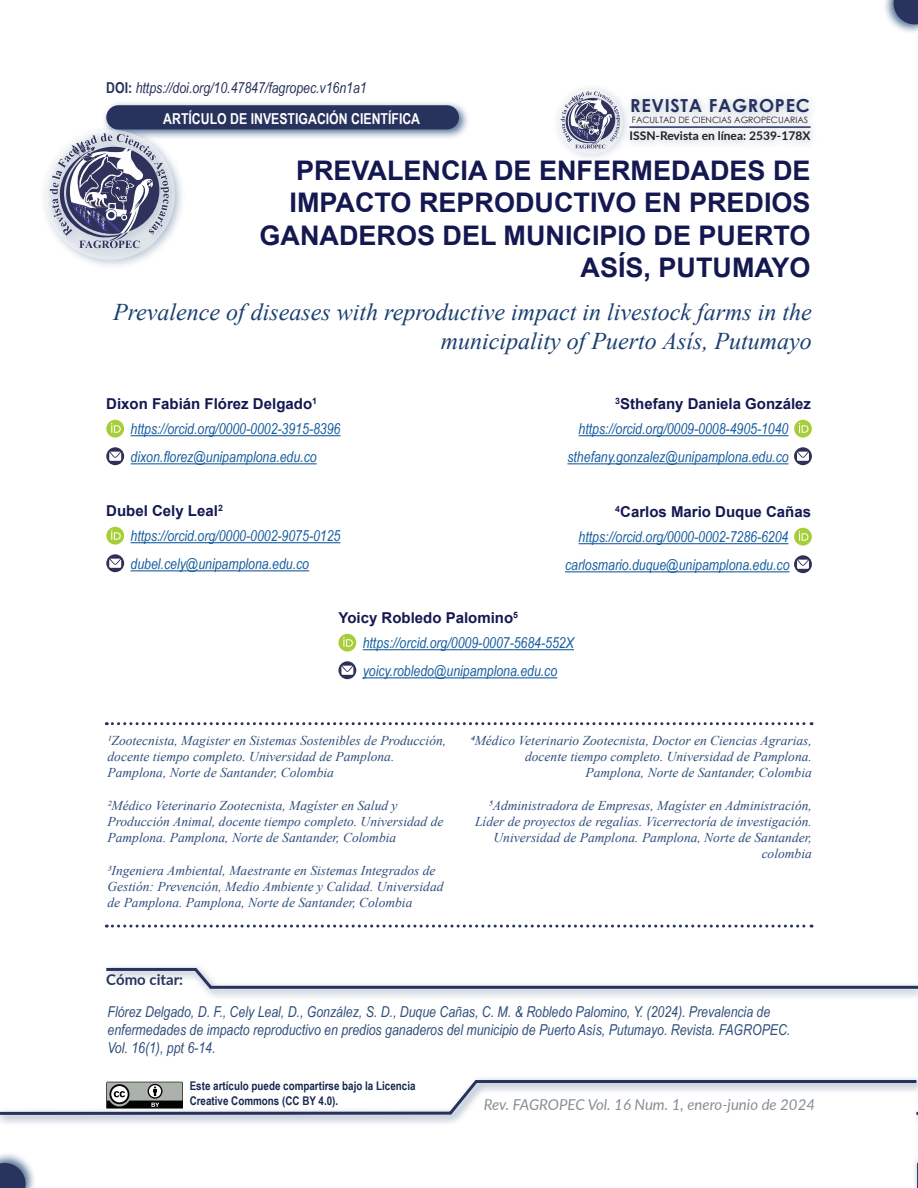
<style>
.page{position:relative;width:918px;height:1188px;background:#fff}
.page>*{position:absolute;margin:0;border:0;box-sizing:border-box;transform-origin:0 0}
.t1{font:700 27px/32.4px "Arial";color:#141851;text-align:right}
.t2{font:italic 24px/28.8px "Times New Roman";color:#193f70;text-align:right}
.t3{font:700 18px "Century Gothic";letter-spacing:.04em;color:#26315c}
.t4{font:italic 15px "Arial Narrow";color:#175d9e}
.t5{font:italic 15px/18px "Arial Narrow";color:#2f4e7c}
.t6{font:700 15px "Arial";color:#141851}
.t7{font:italic 15px "Arial Narrow";color:#26315c}
.t8{font:italic 15px "Lato";color:#888e91}
.t9{font:700 15px "Arial Narrow";color:#fff}
.t10{font:700 15px "Lato";color:#27335d}
.t11{font:italic 13.5px/16.2px "Times New Roman";color:#2f4e7c}
.t12{font:700 12px/14.4px "Arial Narrow";color:#182851}
.t13{font:700 12px "Lato";color:#231f20}
.t14{font:8.7px "Century Gothic";color:#231f20}
.t15{font:700 8.7px "Arial";color:#141851}
.s1{font-weight:700;font-style:normal}
</style>
<div class="page">
<div style="left:912px;top:1153px;width:6px;height:35px;background:#193f70;opacity:.75"></div>
<svg style="left:917px;top:1163px;width:1px;height:25px"></svg>
<div style="left:882px;top:0;width:36px;height:35px;background:#193f70;opacity:.75"></div>
<svg style="left:894px;top:0;width:24px;height:24px"></svg>
<div style="left:0;top:1152px;width:37px;height:36px;background:#193f70;opacity:.75"></div>
<svg style="left:0;top:1163px;width:26px;height:25px"></svg>
<div style="left:102px;top:100px;width:368px;height:40px;background:#193f70;opacity:.75"></div>
<div style="left:106px;top:105px;width:353px;height:24px;background:#27335d;border-radius:12px"></div>
<div style="left:552px;top:83px;width:80px;height:81px;background:#193f70;opacity:.31"></div>
<svg style="left:558px;top:89px;width:65px;height:65px"></svg>
<svg style="left:560px;top:91px;width:60px;height:57px"></svg>
<div style="left:625px;top:93px;width:193px;height:29px;background:#193f70;opacity:.31"></div>
<div style="left:626px;top:109px;width:191px;height:23px;background:#eef0f4"></div>
<div style="left:624px;top:125px;width:195px;height:25px;background:#193f70;opacity:.31"></div>
<div style="left:624px;top:120px;width:195px;height:17px;background:#eff2f5"></div>
<hr style="left:629px;top:126px;width:182px;height:2px;background:#26315c">
<div style="left:0;top:1075px;width:918px;height:51px;background:#2f4e7c;opacity:.75"></div>
<div style="left:40px;top:125px;width:146px;height:146px;background:#193f70;opacity:.52"></div>
<svg style="left:45px;top:130px;width:130px;height:130px"></svg>
<svg style="left:49px;top:133px;width:120px;height:115px"></svg>
<svg style="left:0;top:1079px;width:918px;height:37px"></svg>
<div style="left:102px;top:963px;width:816px;height:37px;background:#2f4e7c;opacity:.59"></div>
<hr style="left:210px;top:986px;width:708px;height:3px;background:#27335d">
<svg style="left:191px;top:965px;width:24px;height:27px"></svg>
<hr style="left:106px;top:968px;width:91px;height:3px;background:#27335d">
<div style="left:106px;top:420px;width:18px;height:18px;background:#a6ce39;border-radius:50%"></div>
<svg style="left:111px;top:423px;width:10px;height:10px"></svg>
<div style="left:794px;top:420px;width:18px;height:18px;background:#a6ce39;border-radius:50%"></div>
<svg style="left:799px;top:423px;width:10px;height:10px"></svg>
<div style="left:794px;top:528px;width:18px;height:18px;background:#a6ce39;border-radius:50%"></div>
<svg style="left:799px;top:531px;width:10px;height:10px"></svg>
<div style="left:106px;top:527px;width:18px;height:18px;background:#a6ce39;border-radius:50%"></div>
<svg style="left:111px;top:530px;width:10px;height:10px"></svg>
<div style="left:338px;top:634px;width:18px;height:18px;background:#a6ce39;border-radius:50%"></div>
<svg style="left:343px;top:637px;width:10px;height:10px"></svg>
<svg style="left:106px;top:447px;width:18px;height:18px"></svg>
<svg style="left:109px;top:452px;width:12px;height:9px"></svg>
<svg style="left:794px;top:447px;width:18px;height:18px"></svg>
<svg style="left:797px;top:452px;width:12px;height:9px"></svg>
<svg style="left:794px;top:555px;width:18px;height:18px"></svg>
<svg style="left:797px;top:560px;width:12px;height:9px"></svg>
<svg style="left:106px;top:554px;width:18px;height:18px"></svg>
<svg style="left:109px;top:559px;width:12px;height:9px"></svg>
<svg style="left:338px;top:661px;width:18px;height:18px"></svg>
<svg style="left:341px;top:666px;width:12px;height:9px"></svg>
<hr style="left:131px;top:435px;width:209px;height:1px;background:#175d9e">
<hr style="left:579px;top:435px;width:210px;height:1px;background:#175d9e">
<hr style="left:579px;top:543px;width:210px;height:1px;background:#175d9e">
<hr style="left:131px;top:542px;width:209px;height:1px;background:#175d9e">
<hr style="left:363px;top:649px;width:211px;height:1px;background:#175d9e">
<hr style="left:131px;top:463px;width:186px;height:1px;background:#175d9e">
<hr style="left:567px;top:463px;width:222px;height:1px;background:#175d9e">
<hr style="left:565px;top:571px;width:225px;height:1px;background:#175d9e">
<hr style="left:131px;top:570px;width:178px;height:1px;background:#175d9e">
<hr style="left:363px;top:677px;width:194px;height:1px;background:#175d9e">
<svg style="left:106px;top:722px;width:706px;height:3px"></svg>
<svg style="left:106px;top:925px;width:706px;height:3px"></svg>
<p class="t7" style="left:106px;top:78px;width:262px"><span class="s1">DOI:</span> https://doi.org/10.47847/fagropec.v16n1a1</p>
<p class="t9" style="left:163px;top:107px;width:258px">ARTÍCULO DE INVESTIGACIÓN CIENTÍFICA</p>
<h3 class="t3" style="left:630px;top:92px;width:181px">REVISTA FAGROPEC</h3>
<p class="t14" style="left:632px;top:113px;width:178px">FACULTAD DE CIENCIAS AGROPECUARIAS</p>
<p class="t13" style="left:630px;top:127px;width:182px">ISSN-Revista en línea: 2539-178X</p>
<p class="t1" style="left:260px;top:155px;width:553px">PREVALENCIA DE ENFERMEDADES DE<br>IMPACTO REPRODUCTIVO EN PREDIOS<br>GANADEROS DEL MUNICIPIO DE PUERTO<br>ASÍS, PUTUMAYO</p>
<p class="t2" style="left:113px;top:297px;width:700px">Prevalence of diseases with reproductive impact in livestock farms in the municipality of Puerto Asís, Putumayo</p>
<p class="t6" style="left:106px;top:393px;width:212px">Dixon Fabián Flórez Delgado<sup>1</sup></p>
<p class="t6" style="left:615px;top:393px;width:197px"><sup>3</sup>Sthefany Daniela González</p>
<p class="t4" style="left:131px;top:418px;width:211px">https://orcid.org/0000-0002-3915-8396</p>
<p class="t4" style="left:579px;top:418px;width:211px">https://orcid.org/0009-0008-4905-1040</p>
<p class="t4" style="left:131px;top:447px;width:188px">dixon.florez@unipamplona.edu.co</p>
<p class="t4" style="left:567px;top:447px;width:223px">sthefany.gonzalez@unipamplona.edu.co</p>
<p class="t15" style="left:218px;top:502px;width:6px">2</p>
<p class="t6" style="left:106px;top:500px;width:113px">Dubel Cely Leal</p>
<p class="t6" style="left:615px;top:501px;width:197px"><sup>4</sup>Carlos Mario Duque Cañas</p>
<p class="t4" style="left:131px;top:525px;width:211px">https://orcid.org/0000-0002-9075-0125</p>
<p class="t4" style="left:579px;top:526px;width:211px">https://orcid.org/0000-0002-7286-6204</p>
<p class="t4" style="left:131px;top:554px;width:180px">dubel.cely@unipamplona.edu.co</p>
<p class="t4" style="left:565px;top:555px;width:226px">carlosmario.duque@unipamplona.edu.co</p>
<p class="t6" style="left:338px;top:607px;width:181px">Yoicy Robledo Palomino<sup>5</sup></p>
<p class="t4" style="left:363px;top:632px;width:213px">https://orcid.org/0009-0007-5684-552X</p>
<p class="t4" style="left:363px;top:661px;width:196px">yoicy.robledo@unipamplona.edu.co</p>
<p class="t11" style="left:108px;top:732px;width:340px">1Zootecnista, Magister en Sistemas Sostenibles de Producción, docente tiempo completo. Universidad de Pamplona.<br>Pamplona, Norte de Santander, Colombia</p>
<p class="t11" style="left:108px;top:797px;width:337px">2Médico Veterinario Zootecnista, Magíster en Salud y<br>Producción Animal, docente tiempo completo. Universidad de<br>Pamplona. Pamplona, Norte de Santander, Colombia</p>
<p class="t11" style="left:108px;top:862px;width:337px">3Ingeniera Ambiental, Maestrante en Sistemas Integrados de<br>Gestión: Prevención, Medio Ambiente y Calidad. Universidad de Pamplona. Pamplona, Norte de Santander, Colombia</p>
<p class="t10" style="left:106px;top:969px;width:78px">Cómo citar:</p>
<p class="t11" style="left:471px;top:732px;width:343px;text-align:right">4Médico Veterinario Zootecnista, Doctor en Ciencias Agrarias, docente tiempo completo. Universidad de Pamplona.<br>Pamplona, Norte de Santander, Colombia</p>
<p class="t11" style="left:475px;top:797px;width:338px;text-align:right">5Administradora de Empresas, Magíster en Administración, Líder de proyectos de regalías. Vicerrectoría de investigación.<br>Universidad de Pamplona. Pamplona, Norte de Santander, colombia</p>
<p class="t5" style="left:108px;top:1003px;width:684px">Flórez Delgado, D. F., Cely Leal, D., González, S. D., Duque Cañas, C. M. &amp; Robledo Palomino, Y. (2024). Prevalencia de enfermedades de impacto reproductivo en predios ganaderos del municipio de Puerto Asís, Putumayo. Revista. FAGROPEC.<br>Vol. 16(1), ppt 6-14.</p>
<p class="t12" style="left:190px;top:1078px;width:227px">Este artículo puede compartirse bajo la Licencia<br>Creative Commons (CC BY 4.0).</p>
<p class="t8" style="left:484px;top:1093px;width:333px">Rev. FAGROPEC Vol. 16 Num. 1, enero-junio de 2024</p>
</div>
